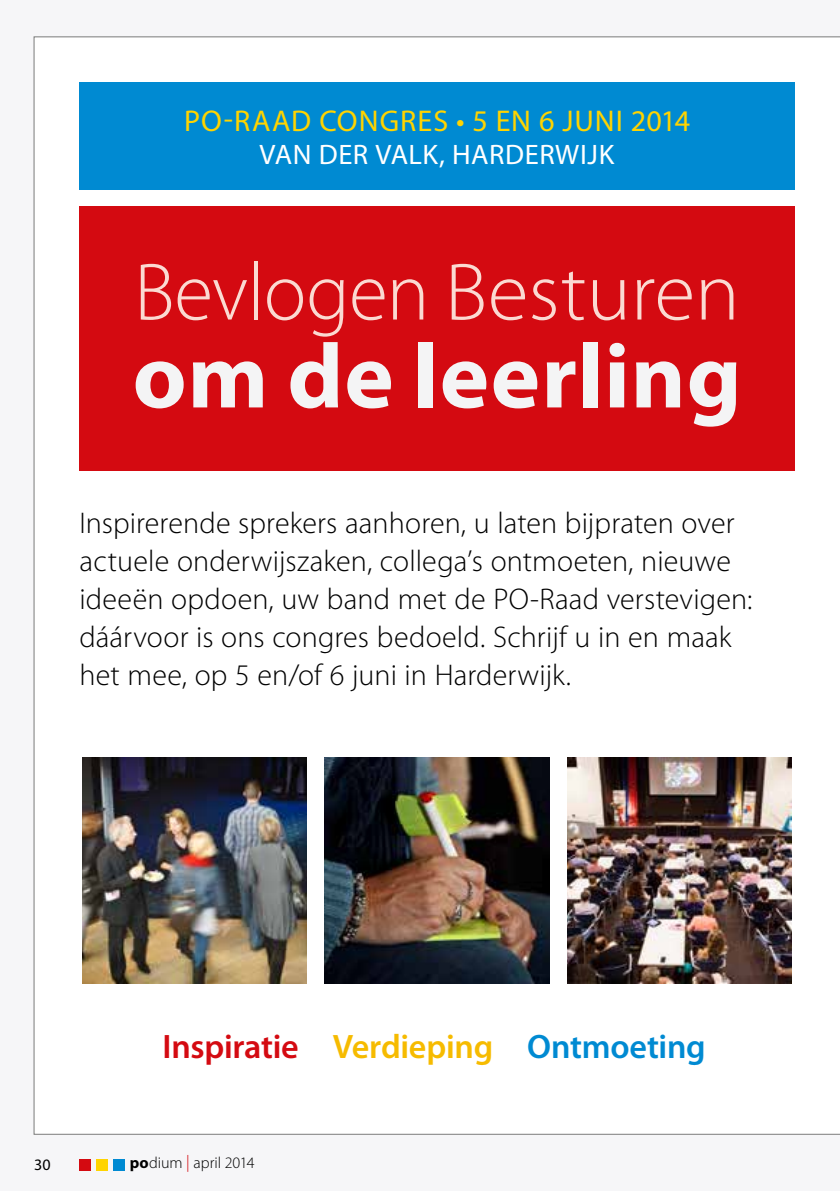
<style>
.page{position:relative;width:840px;height:1191px;background:#fff}
.page>*{position:absolute;margin:0;border:0;box-sizing:border-box;transform-origin:0 0}
.t1{font:700 92px "Myriad Pro";letter-spacing:.01em;color:#f4f4f5}
.t2{font:300 82px "Myriad Pro";letter-spacing:-.005em;color:#fbdad2}
.t3{font:600 34px "Myriad Pro";letter-spacing:-.01em;color:#d40a11}
.t4{font:30.2px "Myriad Pro";color:#ffd400}
.t5{font:300 30px/38px "Myriad Pro";letter-spacing:.005em;color:#000}
.t6{font:28.2px "Myriad Pro";color:#fff}
.t7{font:300 16px "Myriad Pro";color:#000}
.t8{font:16px "Myriad Pro";color:#000}
.s1{color:#f6bb00}
.s2{color:#008ad2}
.s3{font-weight:700}
.s4{font-family:"Universal Greekwith Math Pi";font-weight:400;color:#d40a11}
</style>
<div class="page">
<div style="left:0;top:0;width:839px;height:1191px;background:#f6f6f8"></div>
<div style="left:34px;top:36px;width:805px;height:1098px;background:#fff"></div>
<div style="left:79px;top:207px;width:715px;height:264px;background:#d40a11"></div>
<div style="left:79px;top:82px;width:715px;height:108px;background:#008ad2"></div>
<img style="left:82px;top:757px;width:224px;height:227px">
<img style="left:324px;top:757px;width:225px;height:227px">
<img style="left:567px;top:757px;width:224px;height:227px">
<div style="left:113px;top:1158px;width:12px;height:12px;background:#008ad2"></div>
<div style="left:96px;top:1158px;width:12px;height:12px;background:#ffd400"></div>
<div style="left:79px;top:1158px;width:12px;height:12px;background:#d40a11"></div>
<p class="t4" style="left:184px;top:102px;width:88px">PO-RAAD</p>
<p class="t4" style="left:319px;top:102px;width:37px">CONGRES</p>
<p class="t4" style="left:456px;top:102px;width:122px">• 5 EN 6 JUNI</p>
<p class="t4" style="left:630px;top:102px;width:61px">2014</p>
<p class="t6" style="left:259px;top:137px;width:76px">VAN DER</p>
<p class="t6" style="left:375px;top:137px;width:113px">VAL K, HARDERWIJ</p>
<p class="t6" style="left:598px;top:137px;width:17px">K</p>
<h2 class="t2" style="left:134px;top:247px;width:606px">Bevlogen Besturen</h2>
<h1 class="t1" style="left:132px;top:316px;width:610px">om de leerling</h1>
<p class="t5" style="left:79px;top:504px;width:674px">Inspirerende sprekers aanhoren, u laten bijpraten over actuele onderwijszaken, collega’s ontmoeten, nieuwe ideeën opdoen, uw band met de PO-Raad verstevigen: dáárvoor is ons congres bedoeld. Schrijf u in en maak het mee, op 5 en/of 6 juni in Harderwijk.</p>
<p class="t3" style="left:162px;top:1024px;width:544px">Inspiratie <span class="s1">Verdieping</span> <span class="s2">Ontmoeting</span></p>
<p class="t8" style="left:34px;top:1154px;width:18px">30</p>
<p class="t7" style="left:130px;top:1154px;width:126px"><span class="s3">po</span>dium <span class="s4">_</span> april 2014</p>
</div>
